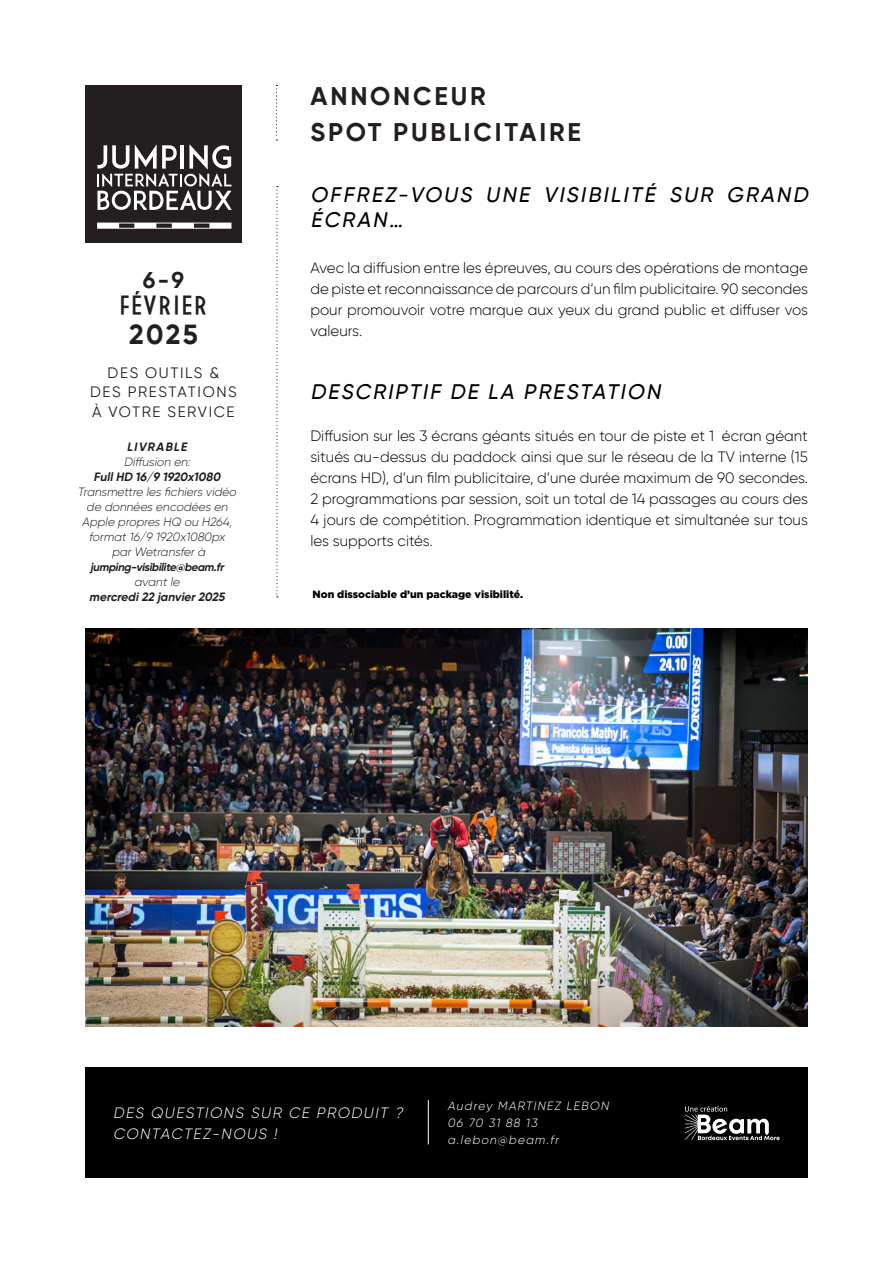
<style>
.page{position:relative;width:893px;height:1263px;background:#fff}
.page>*{position:absolute;margin:0;border:0;box-sizing:border-box;transform-origin:0 0}
.t1{font:700 27.6px "Gilroy";color:#231f20}
.t2{font:500 25.95px "Artographie";letter-spacing:.075em;color:#231f20}
.Intro{font:700 25.5px "Gilroy";letter-spacing:.11em;color:#231f20}
.t3{font:700 22.8px "Gilroy";color:#231f20}
.inter{font:italic 500 21px/25.2px "Gilroy";color:#000001}
.t4{font:300 15px/21px "Gilroy";color:#000001;text-align:justify}
.inter-2{font:italic 300 15px/21px "Gilroy";color:#fff}
.TITRE{font:15px "Gilroy";letter-spacing:.11em;color:#231f20}
.t5{font:italic 300 12px/15px "Gilroy";color:#231f20;text-align:center}
.t6{font:italic 700 12px "Gilroy";color:#231f20}
.inter-3{font:italic 300 12px "Gilroy";color:#fff}
.t7{font:italic 700 11.4px "Gilroy";color:#231f20}
.t8{font:900 10.5px "Gotham";color:#000001}
</style>
<div class="page">
<img style="left:85px;top:628px;width:723px;height:399px">
<svg style="left:276px;top:186px;width:2px;height:411px"></svg>
<svg style="left:276px;top:85px;width:1px;height:56px"></svg>
<div style="left:85px;top:85px;width:157px;height:157px;background:#231f20"></div>
<svg style="left:97px;top:223px;width:134px;height:6px"></svg>
<svg style="left:97px;top:144px;width:135px;height:66px"></svg>
<div style="left:85px;top:1067px;width:723px;height:111px;background:#000001"></div>
<hr style="left:428px;top:1100px;width:1px;height:44px;background:#fff">
<svg style="left:685px;top:1106px;width:95px;height:34px"></svg>
<p class="Intro" style="left:311px;top:80px;width:177px">ANNONCEUR</p>
<p class="Intro" style="left:311px;top:116px;width:272px">SPOT PUBLICITAIRE</p>
<p class="t3" style="left:143px;top:265px;width:43px">6-9</p>
<p class="t2" style="left:119px;top:291px;width:89px">FÉVRIER</p>
<p class="t1" style="left:129px;top:317px;width:70px">2025</p>
<p class="TITRE" style="left:108px;top:363px;width:113px">DES OUTILS &amp;</p>
<p class="TITRE" style="left:90px;top:383px;width:148px">DES PRESTATIONS</p>
<p class="TITRE" style="left:92px;top:402px;width:144px">À VOTRE SERVICE</p>
<p class="inter" style="left:310px;top:182px;width:503px">OFFREZ-VOUS UNE VISIBILITÉ SUR GRAND<br>ÉCRAN…</p>
<p class="t4" style="left:310px;top:257px;width:499px">Avec la diffusion entre les épreuves, au cours des opérations de montage de piste et reconnaissance de parcours d’un film publicitaire. 90 secondes pour promouvoir votre marque aux yeux du grand public et diffuser vos valeurs.</p>
<p class="inter" style="left:310px;top:379px;width:356px">DESCRIPTIF DE LA PRESTATION</p>
<p class="t4" style="left:310px;top:425px;width:499px">Diffusion sur les 3 écrans géants situés en tour de piste et 1 écran géant situés au-dessus du paddock ainsi que sur le réseau de la TV interne (15 écrans HD), d’un film publicitaire, d’une durée maximum de 90 secondes.<br>2 programmations par session, soit un total de 14 passages au cours des 4 jours de compétition. Programmation identique et simultanée sur tous les supports cités.</p>
<p class="t6" style="left:127px;top:439px;width:64px">LIVRABLE</p>
<p class="t5" style="left:124px;top:454px;width:71px">Diffusion en:</p>
<p class="t6" style="left:94px;top:469px;width:131px">FullHD 16/9 1920x1080</p>
<p class="t5" style="left:78px;top:484px;width:163px">Transmettre les fichiers vidéo de données encodées en<br>Apple propres HQ ou H264, format16/9 1920x1080px</p>
<p class="t5" style="left:112px;top:544px;width:98px">parWetransferà</p>
<p class="t7" style="left:90px;top:560px;width:138px">jumping-visibilite@beam.fr</p>
<p class="t5" style="left:134px;top:574px;width:49px">avantle</p>
<p class="t6" style="left:89px;top:589px;width:139px">mercredi22 janvier2025</p>
<p class="t8" style="left:313px;top:587px;width:212px">Non dissociable d’un package visibilité.</p>
<p class="inter-2" style="left:113px;top:1102px;width:294px">DES QUESTIONS SUR CE PRODUIT ?<br>CONTACTEZ-NOUS !</p>
<p class="inter-3" style="left:448px;top:1098px;width:165px">Audrey MARTINEZ LEBON</p>
<p class="inter-3" style="left:448px;top:1115px;width:94px">06 70 31 88 13</p>
<p class="inter-3" style="left:448px;top:1132px;width:115px">a.lebon@beam.fr</p>
</div>
